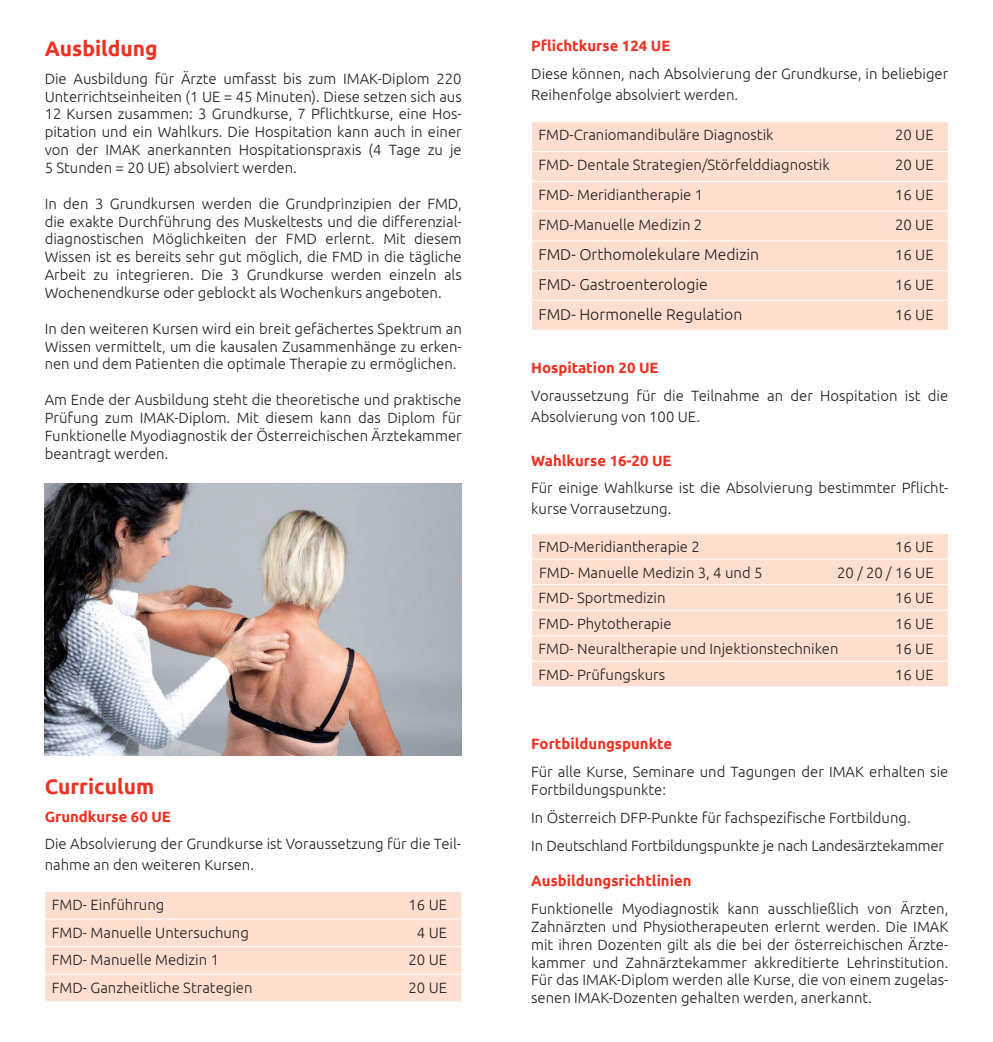
<style>
.page{position:relative;width:993px;height:1042px;background:#fff}
.page>*{position:absolute;margin:0;border:0;box-sizing:border-box;transform-origin:0 0}
.t1{font:700 21px "Ubuntu";color:#ef3122}
.t2{font:300 15.75px "Ubuntu";color:#231f20}
.t3{font:300 14.88px/17.8px "Ubuntu";color:#231f20}
.t4{font:700 14.88px "Ubuntu";color:#ef3122}
</style>
<div class="page">
<div style="left:46px;top:892px;width:415px;height:109px;background:#fddecf"></div>
<hr style="left:45px;top:918px;width:417px;height:1px;background:#fff">
<hr style="left:45px;top:946px;width:417px;height:1px;background:#fff">
<hr style="left:45px;top:974px;width:417px;height:1px;background:#fff">
<svg style="left:45px;top:892px;width:1px;height:109px"></svg>
<svg style="left:461px;top:892px;width:1px;height:109px"></svg>
<div style="left:532px;top:122px;width:415px;height:208px;background:#fddecf"></div>
<hr style="left:531px;top:151px;width:417px;height:1px;background:#fff">
<hr style="left:531px;top:181px;width:417px;height:1px;background:#fff">
<svg style="left:947px;top:122px;width:1px;height:89px"></svg>
<hr style="left:531px;top:211px;width:417px;height:1px;background:#fff">
<hr style="left:531px;top:241px;width:417px;height:1px;background:#fff">
<hr style="left:531px;top:270px;width:417px;height:1px;background:#fff">
<hr style="left:531px;top:300px;width:417px;height:1px;background:#fff">
<svg style="left:947px;top:241px;width:1px;height:89px"></svg>
<div style="left:532px;top:534px;width:415px;height:152px;background:#fddecf"></div>
<hr style="left:531px;top:559px;width:417px;height:1px;background:#fff">
<hr style="left:531px;top:584px;width:417px;height:1px;background:#fff">
<hr style="left:531px;top:610px;width:417px;height:1px;background:#fff">
<hr style="left:531px;top:635px;width:417px;height:1px;background:#fff">
<hr style="left:531px;top:661px;width:417px;height:1px;background:#fff">
<svg style="left:947px;top:534px;width:1px;height:152px"></svg>
<img style="left:45px;top:484px;width:416px;height:272px">
<h1 class="t1" style="left:45px;top:36px;width:114px">Ausbildung</h1>
<p class="t3" style="left:45px;top:69px;width:418px;text-align:justify">Die Ausbildung für Ärzte umfasst bis zum IMAK-Diplom 220<br>Unterrichtseinheiten (1 UE = 45 Minuten). Diese setzen sich aus 12 Kursen zusammen: 3 Grundkurse, 7 Pflichtkurse, eine Hos&shy;pitation und ein Wahlkurs. Die Hospitation kann auch in einer von der IMAK anerkannten Hospitationspraxis (4 Tage zu je 5 Stunden = 20 UE) absolviert werden.</p>
<p class="t3" style="left:45px;top:194px;width:418px;text-align:justify">In den 3 Grundkursen werden die Grundprinzipien der FMD, die exakte Durchführung des Muskeltests und die differenzial&shy;diagnostischen Möglichkeiten der FMD erlernt. Mit diesem Wissen ist es bereits sehr gut möglich, die FMD in die tägliche Arbeit zu integrieren. Die 3 Grundkurse werden einzeln als Wochenendkurse oder geblockt als Wochenkurs angeboten.</p>
<p class="t3" style="left:45px;top:319px;width:418px;text-align:justify">In den weiteren Kursen wird ein breit gefächertes Spektrum an Wissen vermittelt, um die kausalen Zusammenhänge zu erken&shy;nen und dem Patienten die optimale Therapie zu ermöglichen.</p>
<p class="t3" style="left:45px;top:390px;width:418px;text-align:justify">Am Ende der Ausbildung steht die theoretische und praktische Prüfung zum IMAK-Diplom. Mit diesem kann das Diplom für Funktionelle Myodiagnostik der Österreichischen Ärztekammer beantragt werden.</p>
<h1 class="t1" style="left:45px;top:773px;width:111px">Curriculum</h1>
<p class="t4" style="left:45px;top:807px;width:128px">Grundkurse 60 UE</p>
<p class="t3" style="left:45px;top:833px;width:418px;line-height:21px">Die Absolvierung der Grundkurse ist Voraussetzung für die Teil&shy;nahme an den weiteren Kursen.</p>
<p class="t3" style="left:52px;top:895px;width:114px">FMD- Einführung</p>
<p class="t3" style="left:408px;top:895px;width:40px">16 UE</p>
<p class="t3" style="left:52px;top:923px;width:198px">FMD- Manuelle Untersuchung</p>
<p class="t3" style="left:417px;top:923px;width:32px">4 UE</p>
<p class="t3" style="left:52px;top:950px;width:169px">FMD- Manuelle Medizin 1</p>
<p class="t3" style="left:408px;top:950px;width:40px">20 UE</p>
<p class="t3" style="left:52px;top:978px;width:202px">FMD- Ganzheitliche Strategien</p>
<p class="t3" style="left:408px;top:978px;width:40px">20 UE</p>
<p class="t4" style="left:531px;top:37px;width:141px">Pflichtkurse 124 UE</p>
<p class="t3" style="left:531px;top:63px;width:418px;line-height:21px">Diese können, nach Absolvierung der Grundkurse, in beliebiger<br>Reihenfolge absolviert werden.</p>
<p class="t3" style="left:538px;top:126px;width:236px">FMD-Craniomandibuläre Diagnostik</p>
<p class="t3" style="left:894px;top:126px;width:40px">20 UE</p>
<p class="t3" style="left:538px;top:155px;width:293px">FMD- Dentale Strategien/Störfelddiagnostik</p>
<p class="t3" style="left:894px;top:155px;width:40px">20 UE</p>
<p class="t3" style="left:538px;top:185px;width:166px">FMD- Meridiantherapie 1</p>
<p class="t3" style="left:894px;top:185px;width:40px">16 UE</p>
<p class="t3" style="left:538px;top:215px;width:165px">FMD-Manuelle Medizin 2</p>
<p class="t3" style="left:894px;top:215px;width:40px">20 UE</p>
<p class="t2" style="left:538px;top:245px;width:222px">FMD- Orthomolekulare Medizin</p>
<p class="t3" style="left:894px;top:245px;width:40px">16 UE</p>
<p class="t2" style="left:538px;top:275px;width:171px">FMD- Gastroenterologie</p>
<p class="t3" style="left:894px;top:275px;width:40px">16 UE</p>
<p class="t2" style="left:538px;top:304px;width:205px">FMD- Hormonelle Regulation</p>
<p class="t3" style="left:894px;top:305px;width:40px">16 UE</p>
<p class="t4" style="left:531px;top:359px;width:129px">Hospitation 20 UE</p>
<p class="t3" style="left:531px;top:385px;width:418px;line-height:21px">Voraussetzung für die Teilnahme an der Hospitation ist die<br>Absolvierung von 100 UE.</p>
<p class="t4" style="left:531px;top:451px;width:142px">Wahlkurse 16-20 UE</p>
<p class="t3" style="left:531px;top:477px;width:418px;line-height:21px">Für einige Wahlkurse ist die Absolvierung bestimmter Pflicht&shy;kurse Vorrausetzung.</p>
<p class="t3" style="left:538px;top:537px;width:163px">FMD-Meridiantherapie 2</p>
<p class="t3" style="left:894px;top:537px;width:40px">16 UE</p>
<p class="t3" style="left:539px;top:563px;width:225px">FMD- Manuelle Medizin 3, 4 und 5</p>
<p class="t3" style="left:836px;top:563px;width:98px">20 / 20 / 16 UE</p>
<p class="t3" style="left:538px;top:589px;width:128px">FMD- Sportmedizin</p>
<p class="t3" style="left:894px;top:589px;width:40px">16 UE</p>
<p class="t3" style="left:538px;top:614px;width:135px">FMD- Phytotherapie</p>
<p class="t3" style="left:894px;top:614px;width:40px">16 UE</p>
<p class="t3" style="left:538px;top:640px;width:301px">FMD- Neuraltherapie und Injektionstechniken</p>
<p class="t3" style="left:894px;top:640px;width:40px">16 UE</p>
<p class="t3" style="left:538px;top:665px;width:128px">FMD- Prüfungskurs</p>
<p class="t3" style="left:894px;top:665px;width:40px">16 UE</p>
<p class="t4" style="left:531px;top:735px;width:142px">Fortbildungspunkte</p>
<p class="t3" style="left:531px;top:762px;width:418px">Für alle Kurse, Seminare und Tagungen der IMAK erhalten sie<br>Fortbildungspunkte:</p>
<p class="t3" style="left:531px;top:803px;width:414px;line-height:27.8px">In Österreich DFP-Punkte für fachspezifische Fortbildung.<br>In Deutschland Fortbildungspunkte je nach Landesärztekammer</p>
<p class="t4" style="left:531px;top:872px;width:162px">Ausbildungsrichtlinien</p>
<p class="t3" style="left:531px;top:899px;width:418px;text-align:justify">Funktionelle Myodiagnostik kann ausschließlich von Ärzten, Zahnärzten und Physiotherapeuten erlernt werden. Die IMAK mit ihren Dozenten gilt als die bei der österreichischen Ärzte&shy;kammer und Zahnärztekammer akkreditierte Lehrinstitution.<br>Für das IMAK-Diplom werden alle Kurse, die von einem zugelas&shy;senen IMAK-Dozenten gehalten werden, anerkannt.</p>
</div>
